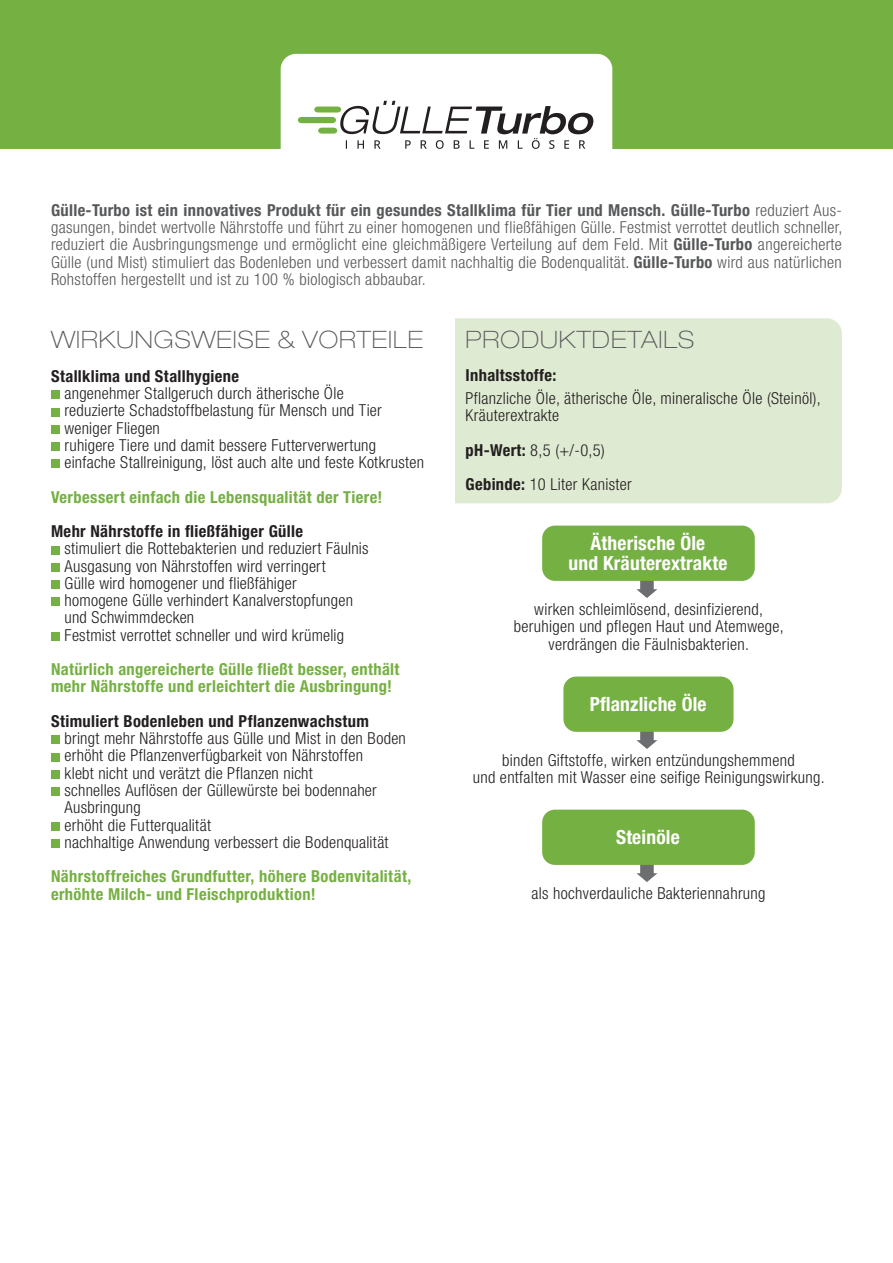
<style>
.page{position:relative;width:893px;height:1263px;background:#fff}
.page>*{position:absolute;margin:0;border:0;box-sizing:border-box;transform-origin:0 0}
.t1{font:100 expanded 24px "Helvetica Neue LT Pro";letter-spacing:.04em;color:#57585a}
.t2{font:700 condensed 19.5px "Helvetica Neue LT Pro";letter-spacing:.01em;color:#fff}
.t3{font:300 condensed 16.5px/17.2px "Helvetica Neue LT Pro";letter-spacing:.02em;color:#231f20}
.t4{font:300 condensed 16.5px/17.2px "Helvetica Neue LT Pro";letter-spacing:.02em;color:#57585a;text-align:justify}
.t5{font:700 condensed 16.5px/17.2px "Helvetica Neue LT Pro";letter-spacing:.025em;color:#75b042}
.t6{font:700 condensed 16.5px "Helvetica Neue LT Pro";letter-spacing:.02em;color:#231f20}
.s1{font-weight:700}
</style>
<div class="page">
<div style="left:0;top:0;width:893px;height:149px;background:#75b042"></div>
<div style="left:51px;top:391px;width:9px;height:8px;background:#75b042"></div>
<div style="left:51px;top:408px;width:9px;height:8px;background:#75b042"></div>
<div style="left:51px;top:425px;width:9px;height:9px;background:#75b042"></div>
<div style="left:51px;top:442px;width:9px;height:9px;background:#75b042"></div>
<div style="left:51px;top:460px;width:9px;height:8px;background:#75b042"></div>
<div style="left:51px;top:546px;width:9px;height:8px;background:#75b042"></div>
<div style="left:51px;top:563px;width:9px;height:9px;background:#75b042"></div>
<div style="left:51px;top:580px;width:9px;height:9px;background:#75b042"></div>
<div style="left:51px;top:598px;width:9px;height:8px;background:#75b042"></div>
<div style="left:51px;top:632px;width:9px;height:9px;background:#75b042"></div>
<div style="left:51px;top:736px;width:9px;height:8px;background:#75b042"></div>
<div style="left:51px;top:753px;width:9px;height:8px;background:#75b042"></div>
<div style="left:51px;top:770px;width:9px;height:9px;background:#75b042"></div>
<div style="left:51px;top:787px;width:9px;height:9px;background:#75b042"></div>
<div style="left:51px;top:822px;width:9px;height:8px;background:#75b042"></div>
<div style="left:51px;top:839px;width:9px;height:9px;background:#75b042"></div>
<svg style="left:636px;top:732px;width:21px;height:17px"></svg>
<div style="left:563px;top:676px;width:170px;height:56px;background:#75b042;border-radius:13px"></div>
<svg style="left:636px;top:581px;width:21px;height:17px"></svg>
<div style="left:542px;top:526px;width:213px;height:55px;background:#75b042;border-radius:13px"></div>
<svg style="left:636px;top:865px;width:21px;height:17px"></svg>
<div style="left:542px;top:810px;width:213px;height:55px;background:#75b042;border-radius:13px"></div>
<div style="left:455px;top:318px;width:387px;height:185px;background:#dfead2"></div>
<svg style="left:281px;top:54px;width:331px;height:95px;background:#ebebe9"></svg>
<p class="t4" style="left:51px;top:201px;width:793px"><span class="s1">Gülle-Turbo ist ein innovatives Produkt für ein gesundes Stallklima für Tier und Mensch. Gülle-Turbo</span> reduziert Aus&shy;gasungen, bindet wertvolle Nährstoffe und führt zu einer homogenen und fließfähigen Gülle. Festmist verrottet deutlich schneller, reduziert die Ausbringungsmenge und ermöglicht eine gleichmäßigere Verteilung auf dem Feld. Mit <span class="s1">Gülle-Turbo</span> angereicherte Gülle (und Mist) stimuliert das Bodenleben und verbessert damit nachhaltig die Bodenqualität. <span class="s1">Gülle-Turbo</span> wird aus natürlichen Rohstoffen hergestellt und ist zu 100 % biologisch abbaubar.</p>
<p class="t1" style="left:51px;top:325px;width:374px">WIRKUNGSWEISE &amp; VORTEILE</p>
<p class="t6" style="left:51px;top:366px;width:190px">Stallklima und Stallhygiene</p>
<p class="t3" style="left:65px;top:385px;width:281px">angenehmer Stallgeruch durch ätherische Öle</p>
<p class="t3" style="left:65px;top:402px;width:319px">reduzierte Schadstoffbelastung für Mensch und Tier</p>
<p class="t3" style="left:65px;top:419px;width:97px">weniger Fliegen</p>
<p class="t3" style="left:65px;top:436px;width:313px">ruhigere Tiere und damit bessere Futterverwertung</p>
<p class="t3" style="left:65px;top:454px;width:361px">einfache Stallreinigung, löst auch alte und feste Kotkrusten</p>
<p class="t5" style="left:51px;top:488px;width:333px">Verbessert einfach die Lebensqualität der Tiere!</p>
<p class="t6" style="left:51px;top:521px;width:253px">Mehr Nährstoffe in fließfähiger Gülle</p>
<p class="t3" style="left:65px;top:540px;width:306px">stimuliert die Rottebakterien und reduziert Fäulnis</p>
<p class="t3" style="left:65px;top:557px;width:263px">Ausgasung von Nährstoffen wird verringert</p>
<p class="t3" style="left:65px;top:574px;width:234px">Gülle wird homogener und fließfähiger</p>
<p class="t3" style="left:65px;top:592px;width:290px">homogene Gülle verhindert Kanalverstopfungen</p>
<p class="t3" style="left:65px;top:609px;width:131px">und Schwimmdecken</p>
<p class="t3" style="left:65px;top:626px;width:281px">Festmist verrottet schneller und wird krümelig</p>
<p class="t5" style="left:51px;top:660px;width:350px">Natürlich angereicherte Gülle fließt besser, enthält mehr Nährstoffe und erleichtert die Ausbringung!</p>
<p class="t6" style="left:51px;top:711px;width:319px">Stimuliert Bodenleben und Pflanzenwachstum</p>
<p class="t3" style="left:65px;top:730px;width:343px">bringt mehr Nährstoffe aus Gülle und Mist in den Boden</p>
<p class="t3" style="left:65px;top:747px;width:300px">erhöht die Pflanzenverfügbarkeit von Nährstoffen</p>
<p class="t3" style="left:65px;top:764px;width:250px">klebt nicht und verätzt die Pflanzen nicht</p>
<p class="t3" style="left:65px;top:781px;width:314px">schnelles Auflösen der Güllewürste bei bodennaher</p>
<p class="t3" style="left:65px;top:799px;width:78px">Ausbringung</p>
<p class="t3" style="left:65px;top:816px;width:148px">erhöht die Futterqualität</p>
<p class="t3" style="left:65px;top:833px;width:326px">nachhaltige Anwendung verbessert die Bodenqualität</p>
<p class="t5" style="left:51px;top:867px;width:362px">Nährstoffreiches Grundfutter, höhere Bodenvitalität, erhöhte Milch- und Fleischproduktion!</p>
<p class="t1" style="left:466px;top:325px;width:230px">PRODUKTDETAILS</p>
<p class="t6" style="left:466px;top:365px;width:92px">Inhaltsstoffe:</p>
<p class="t3" style="left:466px;top:389px;width:357px">Pflanzliche Öle, ätherische Öle, mineralische Öle (Steinöl),<br>Kräuterextrakte</p>
<p class="t3" style="left:466px;top:441px;width:141px"><span class="s1">pH-Wert:</span> 8,5 (+/-0,5)</p>
<p class="t3" style="left:466px;top:476px;width:168px"><span class="s1">Gebinde:</span> 10 Liter Kanister</p>
<p class="t2" style="left:590px;top:531px;width:116px">Ätherische Öle</p>
<p class="t2" style="left:568px;top:552px;width:160px">und Kräuterextrakte</p>
<p class="t3" style="left:534px;top:600px;width:230px">wirken schleimlösend, desinfizierend,</p>
<p class="t3" style="left:514px;top:618px;width:272px">beruhigen und pflegen Haut und Atemwege,</p>
<p class="t3" style="left:549px;top:635px;width:202px">verdrängen die Fäulnisbakterien.</p>
<p class="t2" style="left:590px;top:692px;width:118px">Pflanzliche Öle</p>
<p class="t3" style="left:502px;top:751px;width:294px">binden Giftstoffe, wirken entzündungshemmend</p>
<p class="t3" style="left:473px;top:769px;width:354px">und entfalten mit Wasser eine seifige Reinigungswirkung.</p>
<p class="t2" style="left:616px;top:825px;width:65px">Steinöle</p>
<p class="t3" style="left:531px;top:884px;width:236px">als hochverdauliche Bakteriennahrung</p>
</div>
